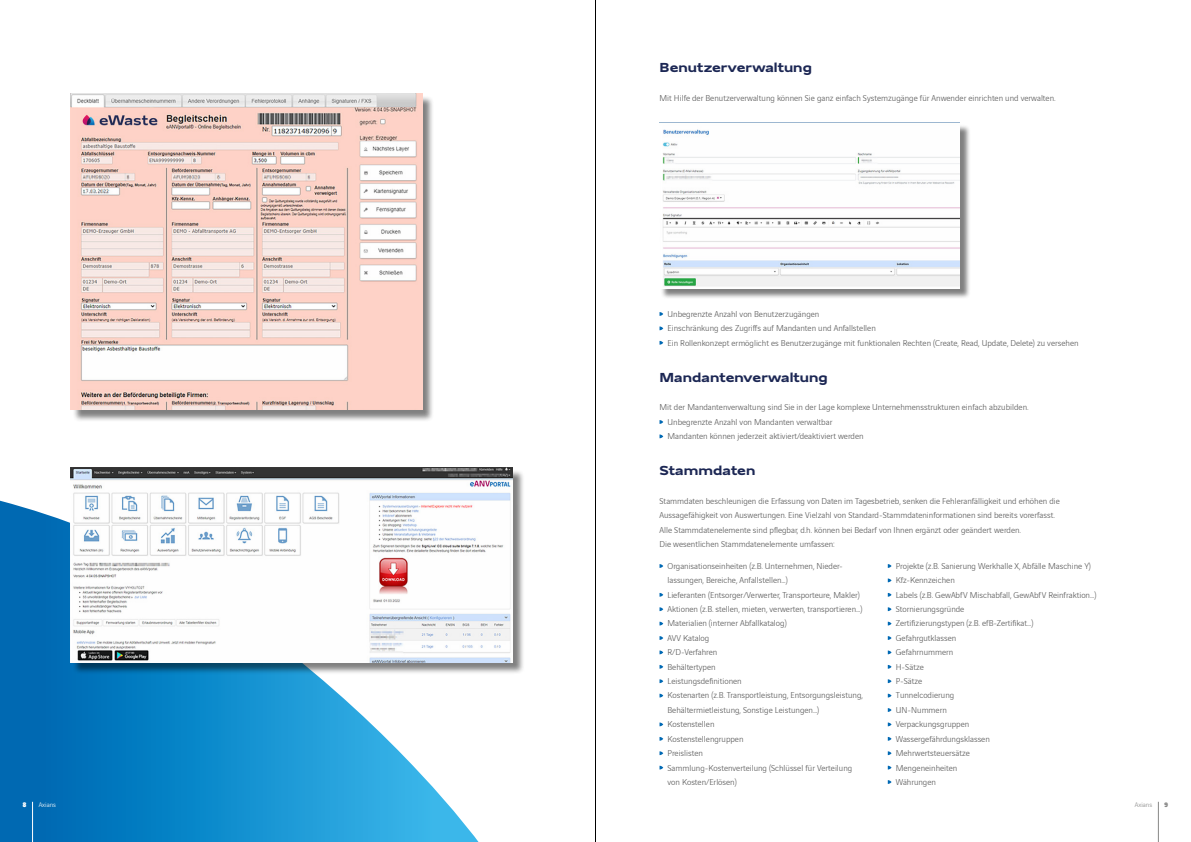
<style>
.page{position:relative;width:1191px;height:842px;background:#fff}
.page>*{position:absolute;margin:0;border:0;box-sizing:border-box;transform-origin:0 0}
.t1{font:700 14px "Vinci Sans Expanded";color:#1c2754}
.t2{font:300 9px/14.4px "Vinci Sans";color:#565656}
.t3{font:300 7px "Vinci Sans";color:#878786}
.t4{font:300 7px "Vinci Sans";color:#fff}
.t5{font:900 7px "Vinci Sans";color:#878786}
.t6{font:900 7px "Vinci Sans";color:#fff}
</style>
<div class="page">
<hr style="left:1158px;top:802px;width:1px;height:40px;background:#878786">
<svg style="left:0;top:501px;width:478px;height:341px;background:#3196cf"></svg>
<div style="left:72px;top:95px;width:362px;height:327px;background:#000;opacity:.5"></div>
<img style="left:71px;top:94px;width:351px;height:316px">
<div style="left:72px;top:469px;width:452px;height:205px;background:#000;opacity:.5"></div>
<img style="left:71px;top:467px;width:441px;height:195px">
<div style="left:660px;top:124px;width:310px;height:176px;background:#000;opacity:.5"></div>
<img style="left:660px;top:124px;width:300px;height:165px">
<svg style="left:659px;top:312px;width:4px;height:4px"></svg>
<svg style="left:659px;top:326px;width:4px;height:4px"></svg>
<svg style="left:659px;top:341px;width:4px;height:4px"></svg>
<svg style="left:659px;top:420px;width:4px;height:4px"></svg>
<svg style="left:659px;top:434px;width:4px;height:4px"></svg>
<svg style="left:659px;top:564px;width:4px;height:4px"></svg>
<svg style="left:659px;top:593px;width:4px;height:4px"></svg>
<svg style="left:659px;top:607px;width:4px;height:4px"></svg>
<svg style="left:659px;top:622px;width:4px;height:3px"></svg>
<svg style="left:659px;top:636px;width:4px;height:4px"></svg>
<svg style="left:659px;top:650px;width:4px;height:4px"></svg>
<svg style="left:659px;top:665px;width:4px;height:4px"></svg>
<svg style="left:659px;top:679px;width:4px;height:4px"></svg>
<svg style="left:659px;top:694px;width:4px;height:3px"></svg>
<svg style="left:659px;top:722px;width:4px;height:4px"></svg>
<svg style="left:659px;top:737px;width:4px;height:4px"></svg>
<svg style="left:659px;top:751px;width:4px;height:4px"></svg>
<svg style="left:659px;top:766px;width:4px;height:3px"></svg>
<svg style="left:887px;top:564px;width:4px;height:4px"></svg>
<svg style="left:887px;top:578px;width:4px;height:4px"></svg>
<svg style="left:887px;top:593px;width:4px;height:4px"></svg>
<svg style="left:887px;top:607px;width:4px;height:4px"></svg>
<svg style="left:887px;top:622px;width:4px;height:3px"></svg>
<svg style="left:887px;top:636px;width:4px;height:4px"></svg>
<svg style="left:887px;top:650px;width:4px;height:4px"></svg>
<svg style="left:887px;top:665px;width:4px;height:4px"></svg>
<svg style="left:887px;top:679px;width:4px;height:4px"></svg>
<svg style="left:887px;top:694px;width:4px;height:3px"></svg>
<svg style="left:887px;top:708px;width:4px;height:4px"></svg>
<svg style="left:887px;top:722px;width:4px;height:4px"></svg>
<svg style="left:887px;top:737px;width:4px;height:4px"></svg>
<svg style="left:887px;top:751px;width:4px;height:4px"></svg>
<svg style="left:887px;top:766px;width:4px;height:3px"></svg>
<svg style="left:887px;top:780px;width:4px;height:4px"></svg>
<hr style="left:32px;top:802px;width:1px;height:40px;background:#fff">
<hr style="left:595px;top:0;width:1px;height:842px;background:#000">
<p class="t6" style="left:23px;top:798px;width:5px">8</p>
<p class="t4" style="left:39px;top:799px;width:19px">Axians</p>
<h1 class="t1" style="left:659px;top:57px;width:154px">Benutzerverwaltung</h1>
<p class="t2" style="left:659px;top:90px;width:397px">Mit Hilfe der Benutzerverwaltung können Sie ganz einfach Systemzugänge für Anwender einrichten und verwalten.</p>
<p class="t2" style="left:667px;top:306px;width:412px">Unbegrenzte Anzahl von Benutzerzugängen<br>Einschränkung des Zugriffs auf Mandanten und Anfallstellen<br>Ein Rollenkonzept ermöglicht es Benutzerzugänge mit funktionalen Rechten (Create, Read, Update, Delete) zu versehen</p>
<h1 class="t1" style="left:659px;top:366px;width:170px">Mandantenverwaltung</h1>
<p class="t2" style="left:667px;top:400px;width:362px;text-indent:-8px">Mit der Mandantenverwaltung sind Sie in der Lage komplexe Unternehmensstrukturen einfach abzubilden.<br>Unbegrenzte Anzahl von Mandanten verwaltbar<br>Mandanten können jederzeit aktiviert/deaktiviert werden</p>
<h1 class="t1" style="left:659px;top:460px;width:97px">Stammdaten</h1>
<p class="t2" style="left:659px;top:493px;width:402px">Stammdaten beschleunigen die Erfassung von Daten im Tagesbetrieb, senken die Fehleranfälligkeit und erhöhen die Aussagefähigkeit von Auswertungen. Eine Vielzahl von Standard-Stammdateninformationen sind bereits vorerfasst.<br>Alle Stammdatenelemente sind pflegbar, d.h. können bei Bedarf von Ihnen ergänzt oder geändert werden.<br>Die wesentlichen Stammdatenelemente umfassen:</p>
<p class="t2" style="left:667px;top:558px;width:197px">Organisationseinheiten (z.B. Unternehmen, Nieder&shy;lassungen, Bereiche, Anfallstellen…)<br>Lieferanten (Entsorger/Verwerter, Transporteure, Makler)<br>Aktionen (z.B. stellen, mieten, verwerten, transportieren…)<br>Materialien (interner Abfallkatalog)<br>AVV Katalog<br>R/D-Verfahren<br>Behältertypen<br>Leistungsdefinitionen<br>Kostenarten (z.B. Transportleistung, Entsorgungsleistung, Behältermietleistung, Sonstige Leistungen…)<br>Kostenstellen<br>Kostenstellengruppen<br>Preislisten<br>Sammlung-Kostenverteilung (Schlüssel für Verteilung von Kosten/Erlösen)</p>
<p class="t2" style="left:895px;top:558px;width:202px">Projekte (z.B. Sanierung Werkhalle X, Abfälle Maschine Y)<br>Kfz-Kennzeichen<br>Labels (z.B. GewAbfV Mischabfall, GewAbfV Reinfraktion…)<br>Stornierungsgründe<br>Zertifizierungstypen (z.B. efB-Zertifikat…)<br>Gefahrgutklassen<br>Gefahrnummern<br>H-Sätze<br>P-Sätze<br>Tunnelcodierung<br>UN-Nummern<br>Verpackungsgruppen<br>Wassergefährdungsklassen<br>Mehrwertsteuersätze<br>Mengeneinheiten<br>Währungen</p>
<p class="t3" style="left:1134px;top:799px;width:19px">Axians</p>
<p class="t5" style="left:1164px;top:798px;width:5px">9</p>
</div>
